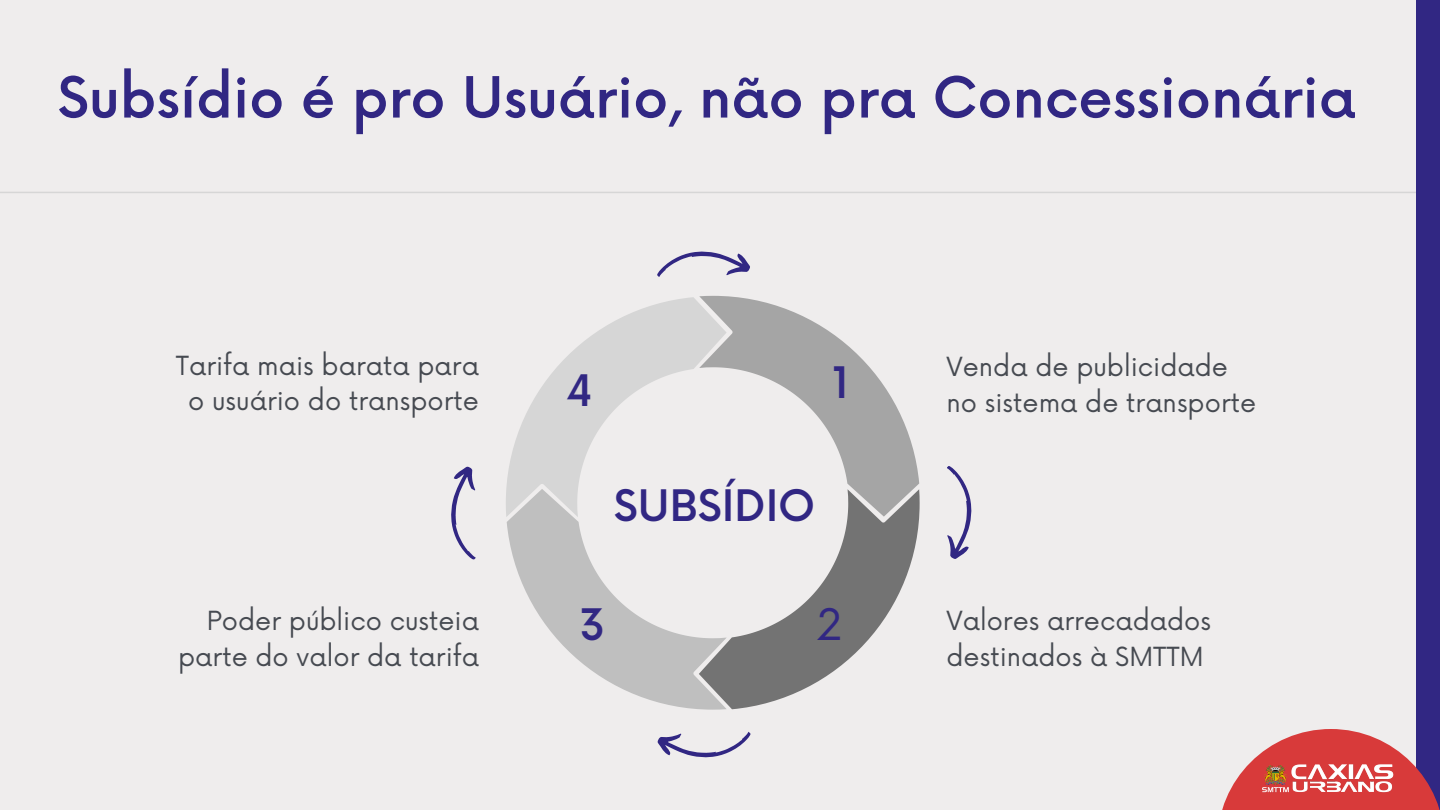
<style>
.page{position:relative;width:1440px;height:810px;background:#efeded}
.page>*{position:absolute;margin:0;border:0;box-sizing:border-box;transform-origin:0 0}
.t1{font:500 55.3px "Now";color:#312783}
.t2{font:500 42.3px "Now";color:#312783}
.t3{font:42.3px "Now";color:#312783}
.t4{font:25.7px "Now";color:#464a51}
</style>
<div class="page">
<hr style="left:0;top:192px;width:1440px;height:1px;background:#d6d6d6">
<div style="left:1416px;top:0;width:24px;height:810px;background:#312783"></div>
<svg style="left:1222px;top:729px;width:218px;height:81px"></svg>
<img style="left:1247px;top:758px;width:163px;height:42px">
<svg style="left:727px;top:489px;width:193px;height:220px"></svg>
<svg style="left:699px;top:296px;width:220px;height:221px"></svg>
<svg style="left:506px;top:297px;width:221px;height:220px"></svg>
<svg style="left:507px;top:489px;width:220px;height:221px"></svg>
<svg style="left:657px;top:251px;width:93px;height:26px"></svg>
<svg style="left:657px;top:732px;width:94px;height:26px"></svg>
<svg style="left:947px;top:466px;width:25px;height:93px"></svg>
<svg style="left:451px;top:466px;width:25px;height:94px"></svg>
<p class="t1" style="left:57px;top:68px;width:1300px">Subsídio é pro Usuário, não pra Concessionária</p>
<p class="t4" style="left:176px;top:352px;width:305px">Tarifa mais barata para</p>
<p class="t4" style="left:188px;top:387px;width:292px">o usuário do transporte</p>
<p class="t4" style="left:207px;top:607px;width:274px">Poder público custeia</p>
<p class="t4" style="left:178px;top:642px;width:302px">parte do valor da tarifa</p>
<p class="t2" style="left:566px;top:368px;width:28px">4</p>
<p class="t2" style="left:832px;top:360px;width:18px">1</p>
<p class="t2" style="left:614px;top:483px;width:203px">SUBSÍDIO</p>
<p class="t2" style="left:580px;top:602px;width:27px">3</p>
<h2 class="t3" style="left:817px;top:602px;width:27px">2</h2>
<p class="t4" style="left:947px;top:352px;width:283px">Venda de publicidade</p>
<p class="t4" style="left:947px;top:388px;width:311px">no sistema de transporte</p>
<p class="t4" style="left:947px;top:607px;width:266px">Valores arrecadados</p>
<p class="t4" style="left:947px;top:642px;width:259px">destinados à SMTTM</p>
</div>
